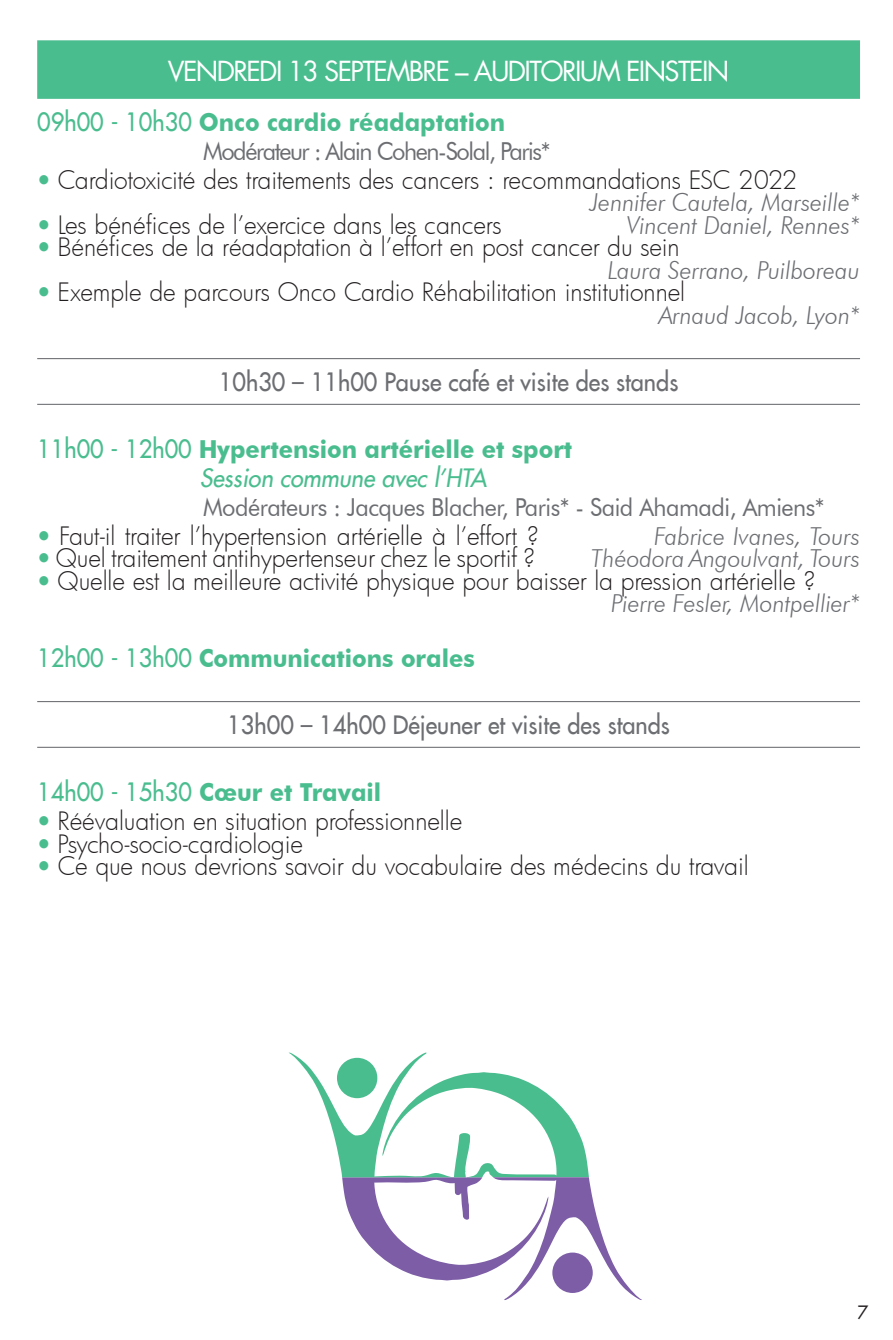
<style>
.page{position:relative;width:893px;height:1340px;background:#fff}
.page>*{position:absolute;margin:0;border:0;box-sizing:border-box;transform-origin:0 0}
.t1{font:27px "Futura LT";letter-spacing:-.06em;color:#fff}
.t2{font:300 24.75px "Futura";letter-spacing:-.005em;color:#231f20}
.t3{font:italic 300 24.75px "Futura BT";color:#6c6e72;scale:.95 1}
.t4{font:700 24.75px "Futura BT";color:#4abd8f;scale:.95 1}
.t5{font:24.75px "Futura LT";color:#6c6e72;scale:.95 1}
.t6{font:24.75px/28.8px "Futura BT";letter-spacing:-.06em;color:#6c6e72;scale:.95 1}
.t7{font:24.75px "Futura BT";letter-spacing:-.02em;color:#6c6e72;scale:.95 1}
.t8{font:italic 24.75px "Futura LT";color:#4abd8f;scale:.95 1}
.t9{font:18px "Futura LT";color:#231f20}
.s1{font-family:"Futura LT";color:#4abd8f}
.s2{font-weight:700;color:#4abd8f}
.s3{font-family:"Futura LT";font-weight:400;color:#4abd8f}
.s4{font-family:"Futura LT";font-weight:400}
</style>
<div class="page">
<hr style="left:37px;top:358px;width:823px;height:1px;background:#6c6e72">
<hr style="left:37px;top:404px;width:823px;height:1px;background:#6c6e72">
<hr style="left:37px;top:701px;width:823px;height:1px;background:#6c6e72">
<hr style="left:37px;top:746px;width:823px;height:2px;background:#6c6e72">
<div style="left:37px;top:40px;width:823px;height:59px;background:#4abd8f"></div>
<svg style="left:289px;top:1052px;width:353px;height:248px"></svg>
<p class="t1" style="left:168px;top:54px;width:563px">VENDREDI 13 SEPTEMBRE – AUDITORIUM EINSTEIN</p>
<p class="t6" style="left:203px;top:108px;width:367px;text-indent:-166px"><span class="s1">09h00 - 10h30</span> <span class="s2">Onco cardio réadaptation<br></span>Modérateur : Alain Cohen-Solal, Paris*</p>
<p class="t2" style="left:37px;top:163px;width:762px"><span class="s3">•</span> Cardiotoxicité des traitements des cancers : recommandations ESC 2022</p>
<p class="t3" style="left:589px;top:187px;width:286px">Jennifer Cautela, Marseille*</p>
<p class="t2" style="left:37px;top:208px;width:466px"><span class="s3">•</span> Les bénéfices de l’exercice dans les cancers</p>
<p class="t3" style="left:627px;top:210px;width:247px">Vincent Daniel, Rennes*</p>
<p class="t2" style="left:37px;top:231px;width:644px"><span class="s3">•</span> Bénéfices de la réadaptation à l’effort en post cancer du sein</p>
<p class="t3" style="left:608px;top:255px;width:267px">Laura Serrano, Puilboreau</p>
<p class="t2" style="left:37px;top:276px;width:649px"><span class="s3">•</span> Exemple de parcours Onco Cardio Réhabilitation institutionnel</p>
<p class="t3" style="left:659px;top:300px;width:213px">Arnaud Jacob, Lyon*</p>
<p class="t5" style="left:219px;top:366px;width:485px">10h30 – 11h00 Pause café et visite des stands</p>
<p class="t4" style="left:37px;top:434px;width:565px"><span class="s4">11h00 - 12h00</span> Hypertension artérielle et sport</p>
<p class="t8" style="left:200px;top:462px;width:303px">Session commune avec l’HTA</p>
<p class="t7" style="left:203px;top:492px;width:656px">Modérateurs : Jacques Blacher, Paris* - Said Ahamadi, Amiens*</p>
<p class="t2" style="left:37px;top:519px;width:503px"><span class="s3">•</span> Faut-il traiter l’hypertension artérielle à l’effort ?</p>
<p class="t3" style="left:654px;top:521px;width:218px">Fabrice Ivanes, Tours</p>
<p class="t2" style="left:37px;top:541px;width:499px"><span class="s3">•</span> Quel traitement antihypertenseur chez le sportif ?</p>
<p class="t3" style="left:591px;top:543px;width:284px">Théodora Angoulvant, Tours</p>
<p class="t2" style="left:37px;top:564px;width:780px"><span class="s3">•</span> Quelle est la meilleure activité physique pour baisser la pression artérielle ?</p>
<p class="t3" style="left:611px;top:588px;width:263px">Pierre Fesler, Montpellier*</p>
<p class="t4" style="left:37px;top:643px;width:462px"><span class="s4">12h00 - 13h00</span> Communications orales</p>
<p class="t5" style="left:227px;top:708px;width:467px">13h00 – 14h00 Déjeuner et visite des stands</p>
<p class="t4" style="left:37px;top:777px;width:364px"><span class="s4">14h00 - 15h30</span> Cœur et Travail</p>
<p class="t2" style="left:37px;top:804px;width:427px"><span class="s3">•</span> Réévaluation en situation professionnelle</p>
<p class="t2" style="left:37px;top:826px;width:267px"><span class="s3">•</span> Psycho-socio-cardiologie</p>
<p class="t2" style="left:37px;top:849px;width:713px"><span class="s3">•</span> Ce que nous devrions savoir du vocabulaire des médecins du travail</p>
<p class="t9" style="left:857px;top:1301px;width:13px">7</p>
</div>
